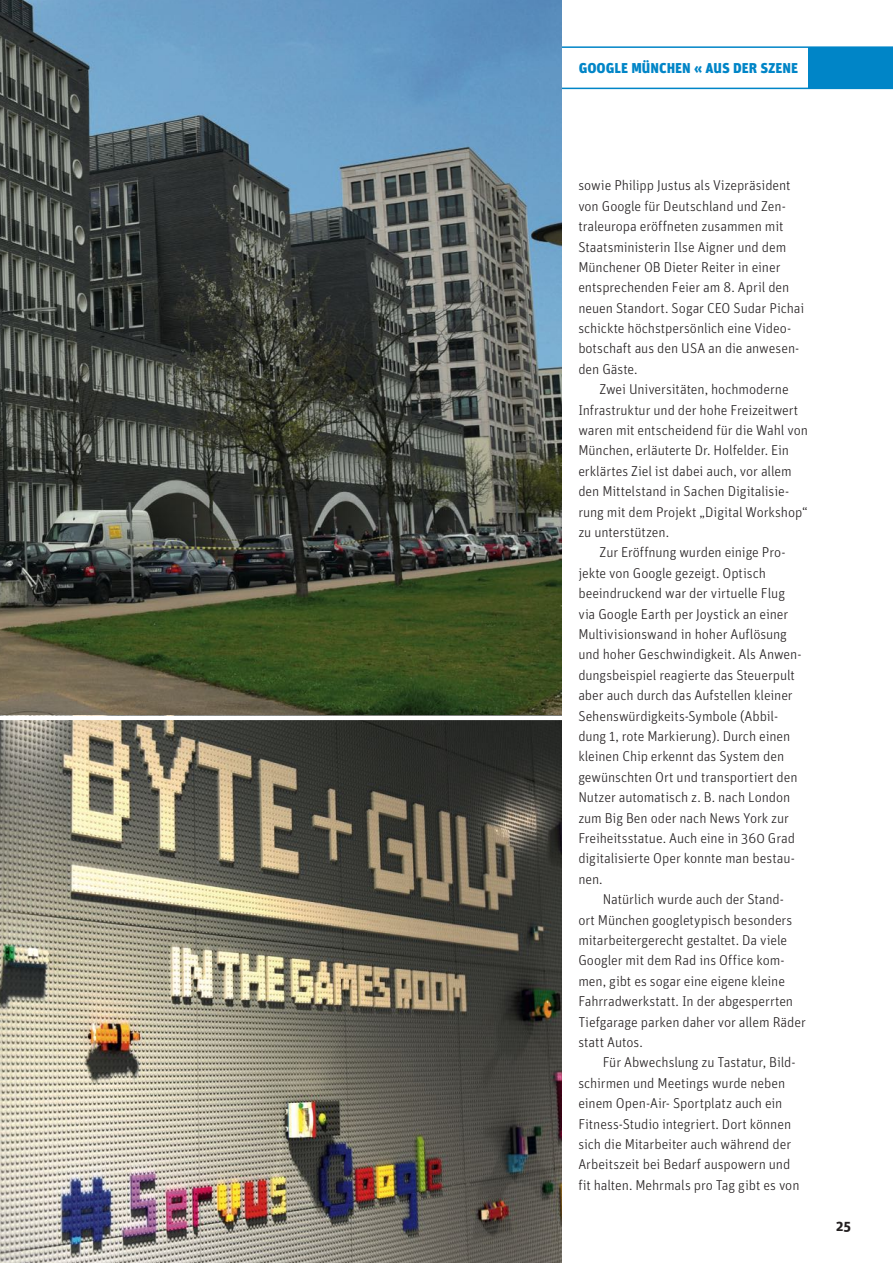
<style>
.page{position:relative;width:893px;height:1263px;background:#fff}
.page>*{position:absolute;margin:0;border:0;box-sizing:border-box;transform-origin:0 0}
.t1{font:300 14.25px/20.4px "Unit";letter-spacing:-.005em;color:#231f20}
.t2{font:900 14.25px "Unit";color:#0085c7}
.t3{font:700 14.25px "Unit";color:#231f20}
</style>
<div class="page">
<div style="left:808px;top:47px;width:85px;height:41px;background:#0085c7"></div>
<hr style="left:85px;top:46px;width:808px;height:2px;background:#0085c7">
<hr style="left:85px;top:88px;width:808px;height:1px;background:#0085c7">
<img style="left:0;top:0;width:561px;height:715px">
<img style="left:0;top:720px;width:561px;height:543px">
<p class="t2" style="left:579px;top:59px;width:221px">GOOGLE MÜNCHEN « AUS DER SZENE</p>
<p class="t1" style="left:578px;top:175px;width:227px">sowie Philipp Justus als Vizepräsident von Google für Deutschland und Zen&shy;traleuropa eröffneten zusammen mit Staatsministerin Ilse Aigner und dem Münchener OB Dieter Reiter in einer entsprechenden Feier am 8. April den neuen Standort. Sogar CEO Sudar Pichai schickte höchstpersönlich eine Video&shy;botschaft aus den USA an die anwesen&shy;den Gäste.</p>
<p class="t1" style="left:599px;top:379px;width:191px">Zwei Universitäten, hochmoderne</p>
<p class="t1" style="left:578px;top:399px;width:222px">Infrastruktur und der hohe Freizeitwert</p>
<p class="t1" style="left:578px;top:420px;width:231px">waren mit entscheidend für die Wahl von</p>
<p class="t1" style="left:578px;top:440px;width:212px">München, erläuterte Dr. Holfelder. Ein</p>
<p class="t1" style="left:578px;top:461px;width:215px">erklärtes Ziel ist dabei auch, vor allem</p>
<p class="t1" style="left:578px;top:481px;width:212px">den Mittelstand in Sachen Digitalisie-</p>
<p class="t1" style="left:578px;top:501px;width:231px">rung mit dem Projekt „Digital Workshop“</p>
<p class="t1" style="left:578px;top:522px;width:92px">zu unterstützen.</p>
<p class="t1" style="left:599px;top:542px;width:187px">Zur Eröffnung wurden einige Pro-</p>
<p class="t1" style="left:578px;top:562px;width:189px">jekte von Google gezeigt. Optisch</p>
<p class="t1" style="left:578px;top:583px;width:208px">beeindruckend war der virtuelle Flug</p>
<p class="t1" style="left:578px;top:603px;width:212px">via Google Earth per Joystick an einer</p>
<p class="t1" style="left:578px;top:624px;width:210px">Multivisionswand in hoher Auflösung</p>
<p class="t1" style="left:578px;top:644px;width:225px">und hoher Geschwindigkeit. Als Anwen-</p>
<p class="t1" style="left:578px;top:664px;width:218px">dungsbeispiel reagierte das Steuerpult</p>
<p class="t1" style="left:578px;top:685px;width:216px">aber auch durch das Aufstellen kleiner</p>
<p class="t1" style="left:578px;top:705px;width:201px">Sehenswürdigkeits-Symbole (Abbil-</p>
<p class="t1" style="left:578px;top:726px;width:213px">dung 1, rote Markierung). Durch einen</p>
<p class="t1" style="left:578px;top:746px;width:207px">kleinen Chip erkennt das System den</p>
<p class="t1" style="left:578px;top:766px;width:221px">gewünschten Ort und transportiert den</p>
<p class="t1" style="left:578px;top:787px;width:213px">Nutzer automatisch z. B. nach London</p>
<p class="t1" style="left:578px;top:807px;width:212px">zum Big Ben oder nach News York zur</p>
<p class="t1" style="left:578px;top:828px;width:218px">Freiheitsstatue. Auch eine in 360 Grad</p>
<p class="t1" style="left:578px;top:848px;width:218px">digitalisierte Oper konnte man bestau-</p>
<p class="t1" style="left:578px;top:868px;width:26px">nen.</p>
<p class="t1" style="left:603px;top:889px;width:183px">Natürlich wurde auch der Stand-</p>
<p class="t1" style="left:578px;top:909px;width:215px">ort München googletypisch besonders</p>
<p class="t1" style="left:578px;top:930px;width:210px">mitarbeitergerecht gestaltet. Da viele</p>
<p class="t1" style="left:578px;top:950px;width:208px">Googler mit dem Rad ins Office kom-</p>
<p class="t1" style="left:578px;top:970px;width:208px">men, gibt es sogar eine eigene kleine</p>
<p class="t1" style="left:578px;top:991px;width:216px">Fahrradwerkstatt. In der abgesperrten</p>
<p class="t1" style="left:578px;top:1011px;width:229px">Tiefgarage parken daher vor allem Räder</p>
<p class="t1" style="left:578px;top:1032px;width:66px">statt Autos.</p>
<p class="t1" style="left:603px;top:1052px;width:194px">Für Abwechslung zu Tastatur, Bild-</p>
<p class="t1" style="left:578px;top:1072px;width:208px">schirmen und Meetings wurde neben</p>
<p class="t1" style="left:578px;top:1093px;width:206px">einem Open-Air- Sportplatz auch ein</p>
<p class="t1" style="left:578px;top:1113px;width:214px">Fitness-Studio integriert. Dort können</p>
<p class="t1" style="left:578px;top:1133px;width:214px">sich die Mitarbeiter auch während der</p>
<p class="t1" style="left:578px;top:1154px;width:214px">Arbeitszeit bei Bedarf auspowern und</p>
<p class="t1" style="left:578px;top:1174px;width:223px">fit halten. Mehrmals pro Tag gibt es von</p>
<p class="t3" style="left:836px;top:1216px;width:17px">25</p>
</div>
